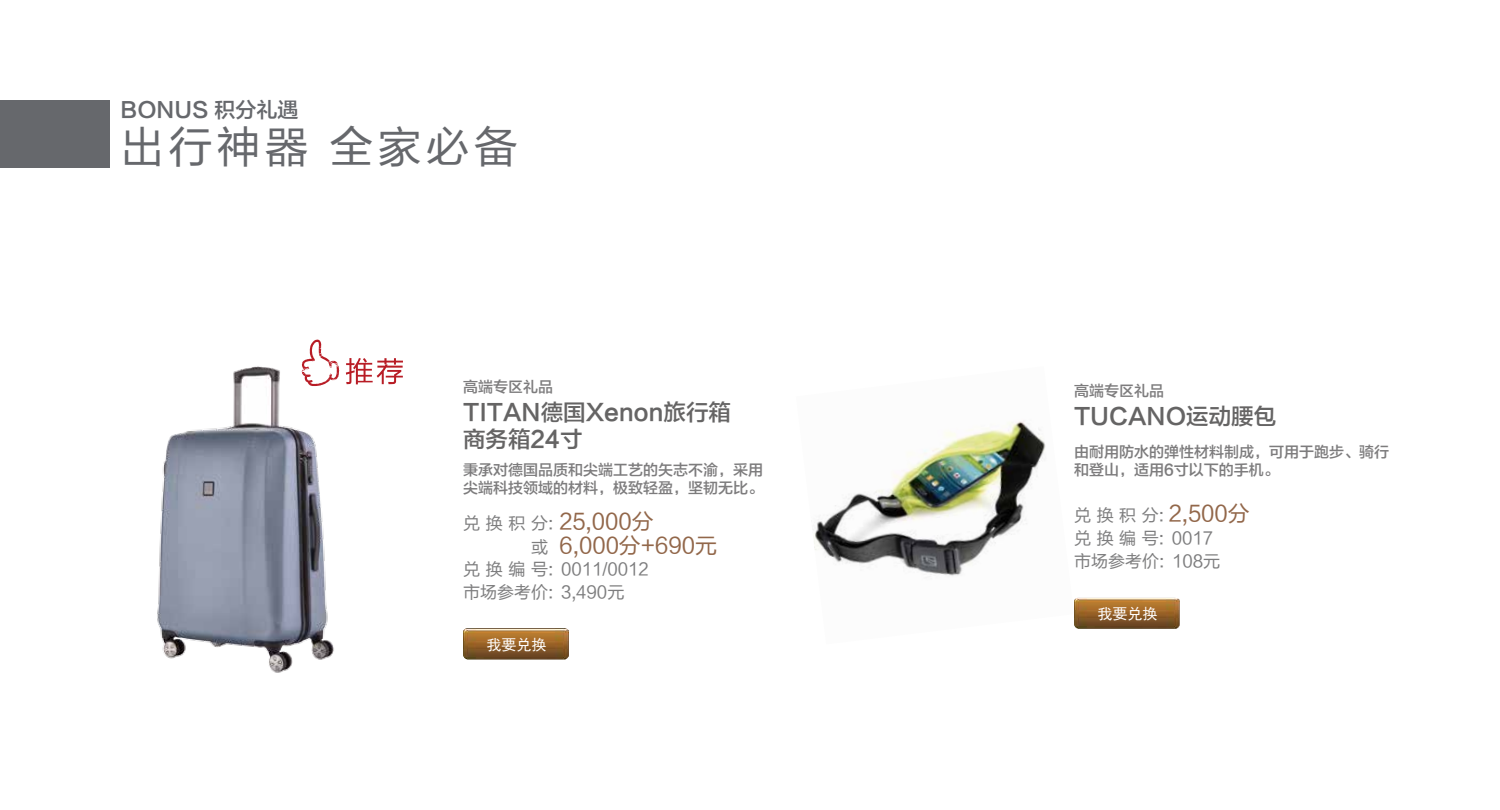
<style>
.page{position:relative;width:1500px;height:810px;background:#fff}
.page>*{position:absolute;margin:0;border:0;box-sizing:border-box;transform-origin:0 0}
.t1{font:43.8px "FZLTHJW GB1 0";letter-spacing:.1em;color:#66686c}
.t2{font:22.5px/27px "FZLTZHK GBK1 0";color:#656464}
.t3{font:21.9px/24px "FZLTHJW GB1 0";color:#92674a}
.t4{font:21px "FZLTZHK GBK1 0";color:#66686c}
.t5{font:16.95px/22.8px "FZLTHJW GB1 0";color:#7d7d7e}
.t6{font:15px/18px "FZLTZHK GBK1 0";color:#7d7c7d}
.t7{font:15px "Sim Hei";color:#fff}
.s1{font-size:16.95px;color:#7d7d7e}
</style>
<div class="page">
<div style="left:0;top:100px;width:110px;height:67px;background:#66686c"></div>
<img style="left:157px;top:364px;width:201px;height:309px">
<img style="left:1074px;top:598px;width:106px;height:31px">
<img style="left:463px;top:628px;width:106px;height:31px">
<svg style="left:346px;top:358px;width:57px;height:26px"></svg>
<svg style="left:302px;top:340px;width:37px;height:46px"></svg>
<img style="left:813px;top:420px;width:233px;height:158px">
<h3 class="t4" style="left:121px;top:98px;width:180px">BONUS 积分礼遇</h3>
<h1 class="t1" style="left:120px;top:123px;width:399px">出行神器 全家必备</h1>
<p class="t6" style="left:463px;top:378px;width:91px">高端专区礼品</p>
<h2 class="t2" style="left:463px;top:399px;width:269px">TITAN德国Xenon旅行箱商务箱24寸</h2>
<p class="t6" style="left:463px;top:461px;width:301px">秉承对德国品质和尖端工艺的矢志不渝，采用尖端科技领域的材料，极致轻盈，坚韧无比。</p>
<h3 class="t3" style="left:531px;top:510px;width:187px;text-indent:28px">25,000分<br><span class="s1">或</span> 6,000分+690元</h3>
<p class="t5" style="left:463px;top:512px;width:92px">兑换积分:</p>
<p class="t5" style="left:463px;top:558px;width:187px">兑换编号: 0011/0012市场参考价: 3,490元</p>
<p class="t7" style="left:487px;top:637px;width:61px">我要兑换</p>
<p class="t6" style="left:1074px;top:382px;width:91px">高端专区礼品</p>
<h2 class="t2" style="left:1074px;top:403px;width:204px">TUCANO运动腰包</h2>
<p class="t6" style="left:1074px;top:443px;width:316px">由耐用防水的弹性材料制成，可用于跑步、骑行和登山，适用6寸以下的手机。</p>
<h3 class="t3" style="left:1074px;top:502px;width:177px"><span class="s1">兑换积分:</span> 2,500分</h3>
<p class="t5" style="left:1074px;top:528px;width:148px">兑换编号: 0017市场参考价: 108元</p>
<p class="t7" style="left:1097px;top:607px;width:61px">我要兑换</p>
</div>
